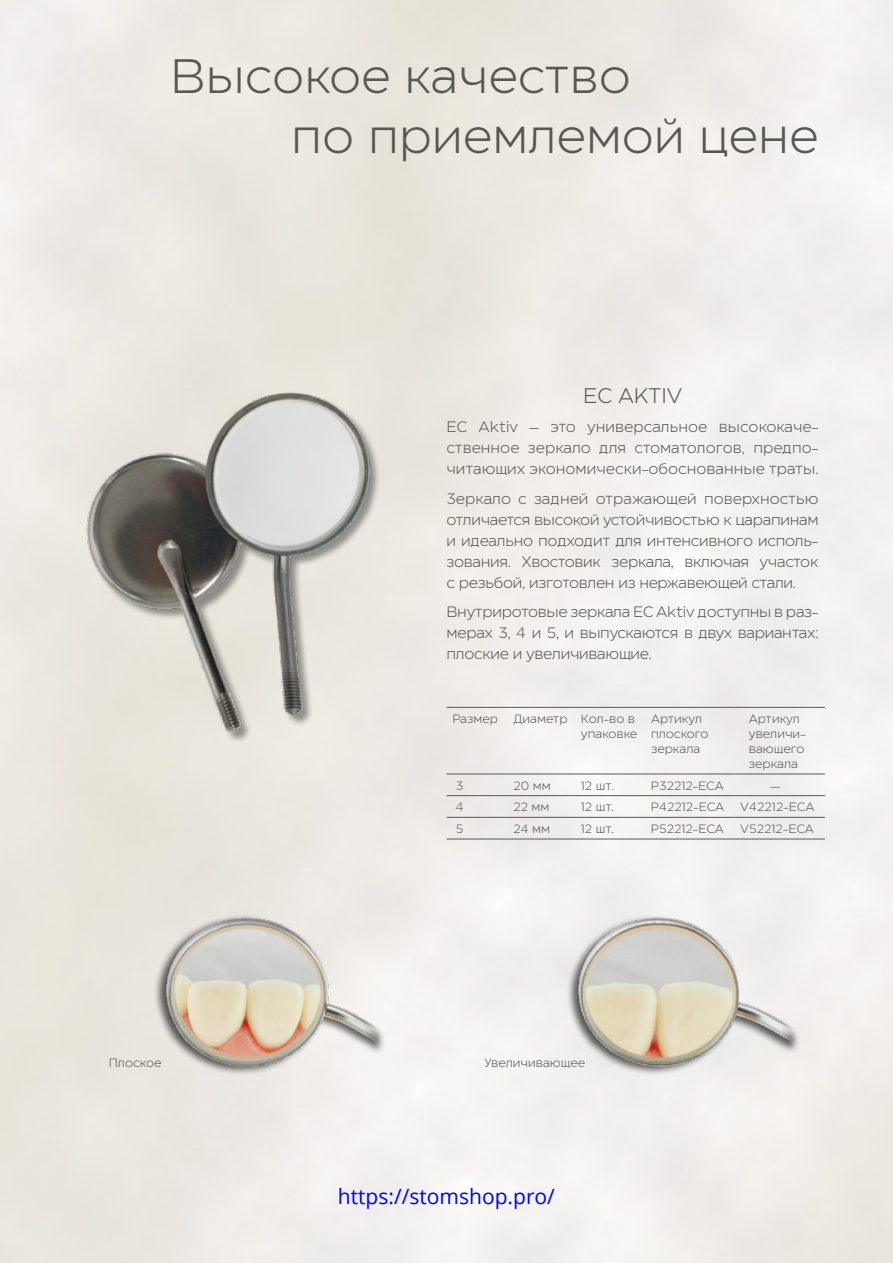
<style>
.page{position:relative;width:893px;height:1263px;background:#fff}
.page>*{position:absolute;margin:0;border:0;box-sizing:border-box;transform-origin:0 0}
.t1{font:48px/60px "Eastman Regular Offset";color:#585852}
.t2{font:21px "Open Sans";color:#00f}
.t3{font:21px "Eastman Regular Offset";color:#585852}
.t4{font:15px/21px "Eastman Regular Offset";letter-spacing:-.02em;color:#585852;text-align:justify}
.t5{font:12px/15px "Eastman Regular Offset";color:#585852}
</style>
<div class="page">
<hr style="left:0;top:0;width:1px;height:1263px;background:#eeebe5">
<hr style="left:446px;top:707px;width:61px;height:1px;background:#585852">
<hr style="left:507px;top:707px;width:68px;height:1px;background:#585852">
<hr style="left:575px;top:707px;width:70px;height:1px;background:#585852">
<hr style="left:645px;top:707px;width:89px;height:1px;background:#585852">
<hr style="left:734px;top:707px;width:91px;height:1px;background:#585852">
<hr style="left:446px;top:774px;width:61px;height:1px;background:#585852">
<hr style="left:507px;top:774px;width:68px;height:1px;background:#585852">
<hr style="left:575px;top:774px;width:70px;height:1px;background:#585852">
<hr style="left:645px;top:774px;width:89px;height:1px;background:#585852">
<hr style="left:734px;top:774px;width:91px;height:1px;background:#585852">
<hr style="left:446px;top:795px;width:61px;height:1px;background:#585852">
<hr style="left:507px;top:795px;width:68px;height:1px;background:#585852">
<hr style="left:575px;top:795px;width:70px;height:1px;background:#585852">
<hr style="left:645px;top:795px;width:89px;height:1px;background:#585852">
<hr style="left:734px;top:795px;width:91px;height:1px;background:#585852">
<hr style="left:446px;top:817px;width:61px;height:1px;background:#585852">
<hr style="left:507px;top:817px;width:68px;height:1px;background:#585852">
<hr style="left:575px;top:817px;width:70px;height:1px;background:#585852">
<hr style="left:645px;top:817px;width:89px;height:1px;background:#585852">
<hr style="left:734px;top:817px;width:91px;height:1px;background:#585852">
<hr style="left:446px;top:839px;width:61px;height:1px;background:#585852">
<hr style="left:507px;top:839px;width:68px;height:1px;background:#585852">
<hr style="left:575px;top:839px;width:70px;height:1px;background:#585852">
<hr style="left:645px;top:839px;width:89px;height:1px;background:#585852">
<hr style="left:734px;top:839px;width:91px;height:1px;background:#585852">
<img style="left:42px;top:381px;width:350px;height:407px">
<div style="left:154px;top:914px;width:231px;height:162px;background:#000;opacity:.63"></div>
<img style="left:160px;top:906px;width:224px;height:199px">
<div style="left:566px;top:914px;width:234px;height:162px;background:#000;opacity:.63"></div>
<img style="left:572px;top:863px;width:228px;height:241px">
<h1 class="t1" style="left:291px;top:41px;width:529px;text-indent:-121px">Высокое качество<br>по приемлемой цене</h1>
<h2 class="t3" style="left:583px;top:380px;width:101px">EC AKTIV</h2>
<p class="t4" style="left:446px;top:415px;width:374px">EC Aktiv – это универсальное высококаче&shy;ственное зеркало для стоматологов, предпо&shy;читающих экономически-обоснованные траты.</p>
<p class="t4" style="left:446px;top:487px;width:374px">Зеркало с задней отражающей поверхностью отличается высокой устойчивостью к царапинам и идеально подходит для интенсивного исполь&shy;зования. Хвостовик зеркала, включая участок с резьбой, изготовлен из нержавеющей стали.</p>
<p class="t4" style="left:446px;top:600px;width:374px">Внутриротовые зеркала EC Aktiv доступны в раз&shy;мерах 3, 4 и 5, и выпускаются в двух вариантах: плоские и увеличивающие.</p>
<p class="t5" style="left:452px;top:710px;width:47px">Размер</p>
<p class="t5" style="left:513px;top:710px;width:125px;text-align:right">Диаметр Кол-во в упаковке</p>
<p class="t5" style="left:651px;top:710px;width:59px">Артикул плоского зеркала</p>
<p class="t5" style="left:749px;top:710px;width:58px">Артикул увеличи&shy;вающего зеркала</p>
<p class="t5" style="left:456px;top:777px;width:9px">3</p>
<p class="t5" style="left:513px;top:777px;width:39px">20 мм</p>
<p class="t5" style="left:581px;top:777px;width:35px">12 шт.</p>
<p class="t5" style="left:651px;top:777px;width:74px">P32212-ECA</p>
<p class="t5" style="left:770px;top:777px;width:12px">—</p>
<p class="t5" style="left:456px;top:798px;width:10px">4</p>
<p class="t5" style="left:513px;top:798px;width:38px">22 мм</p>
<p class="t5" style="left:581px;top:798px;width:35px">12 шт.</p>
<p class="t5" style="left:651px;top:798px;width:75px">P42212-ECA</p>
<p class="t5" style="left:740px;top:798px;width:76px">V42212-ECA</p>
<p class="t5" style="left:456px;top:820px;width:9px">5</p>
<p class="t5" style="left:513px;top:820px;width:38px">24 мм</p>
<p class="t5" style="left:581px;top:820px;width:35px">12 шт.</p>
<p class="t5" style="left:651px;top:820px;width:74px">P52212-ECA</p>
<p class="t5" style="left:740px;top:820px;width:75px">V52212-ECA</p>
<p class="t5" style="left:109px;top:1054px;width:54px">Плоское</p>
<p class="t5" style="left:485px;top:1054px;width:102px">Увеличивающее</p>
<h2 class="t2" style="left:338px;top:1181px;width:219px">https://stomshop.pro/</h2>
</div>
